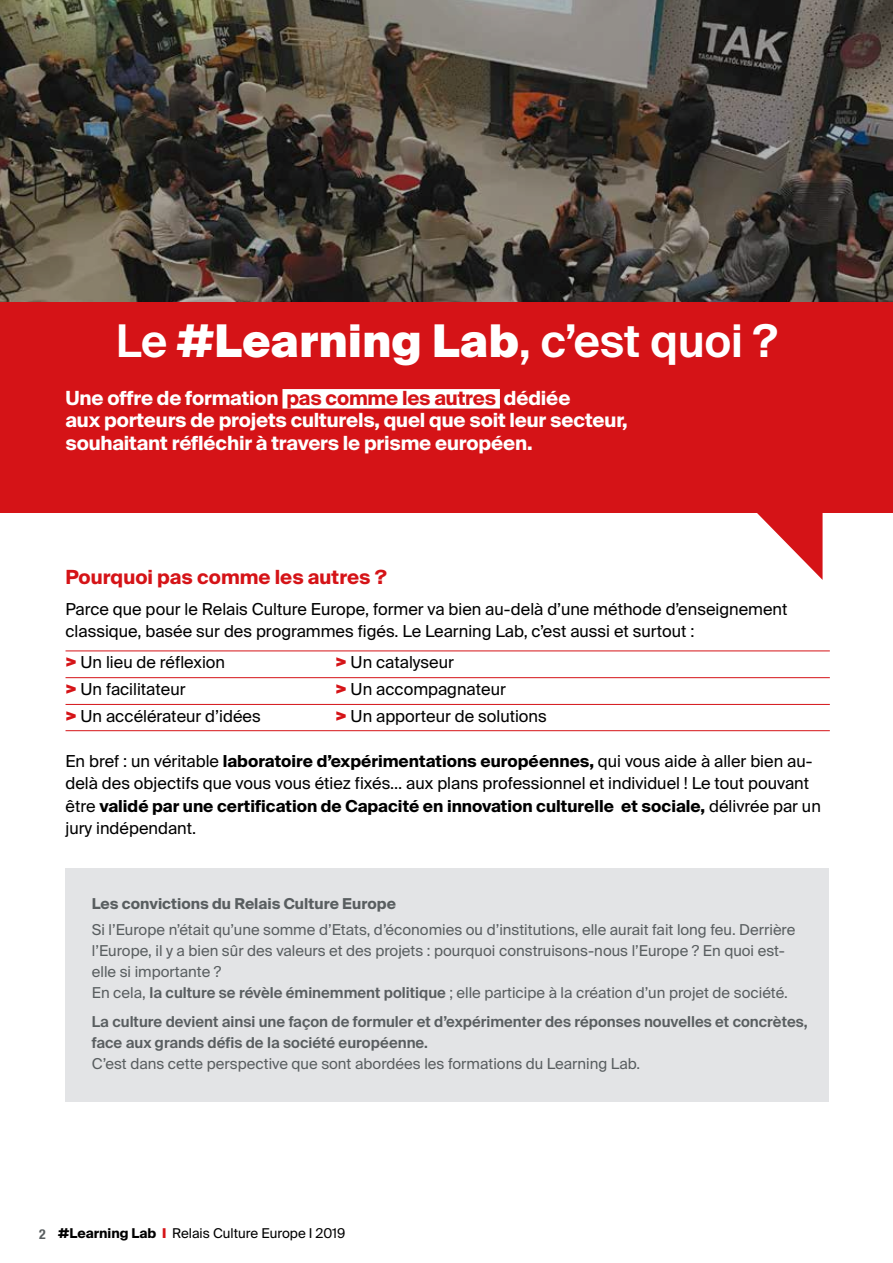
<style>
.page{position:relative;width:893px;height:1263px;background:#fff}
.page>*{position:absolute;margin:0;border:0;box-sizing:border-box;transform-origin:0 0}
.t1{font:600 45px "Suisse Intl";color:#fff}
.t2{font:700 19.5px/22.5px "Suisse Intl";letter-spacing:-.01em;color:#fff}
.t3{font:700 19.5px "Suisse Intl";color:#d51317}
.t4{font:16.5px/22.5px "Suisse Intl";color:#000}
.t5{font:15px/21px "Suisse Intl";color:#595e60}
.t6{font:600 15px/21px "Suisse Intl";color:#595e60}
.t7{font:700 15px "Suisse Intl";color:#595e60}
.t8{font:13.5px "Suisse Intl";color:#000}
.s1{font-weight:900}
.s2{color:#d51317}
.s3{font-weight:900;color:#d51317}
.s4{font-weight:700}
.s5{font-weight:600}
.s6{font-family:"Helvetica Neue";font-weight:700;font-stretch:condensed;font-size:13.8px;color:#595e60}
</style>
<div class="page">
<div style="left:66px;top:868px;width:763px;height:234px;background:#e3e4e6"></div>
<svg style="left:757px;top:513px;width:65px;height:67px"></svg>
<hr style="left:66px;top:650px;width:764px;height:1px;background:#d51317">
<hr style="left:66px;top:677px;width:764px;height:1px;background:#d51317">
<hr style="left:66px;top:704px;width:764px;height:1px;background:#d51317">
<hr style="left:66px;top:730px;width:764px;height:1px;background:#d51317">
<img style="left:0;top:0;width:893px;height:303px">
<div style="left:0;top:303px;width:893px;height:210px;background:#d51317"></div>
<div style="left:282px;top:389px;width:218px;height:20px;background:#fff"></div>
<h1 class="t1" style="left:116px;top:315px;width:662px">Le <span class="s1">#Learning Lab</span>, c’est quoi ?</h1>
<p class="t2" style="left:66px;top:387px;width:563px">Une offre de formation <span class="s2">pas comme les autres</span> dédiée<br>aux porteurs de projets culturels, quel que soit leur secteur, souhaitant réfléchir à travers le prisme européen.</p>
<p class="t3" style="left:66px;top:565px;width:323px">Pourquoi pas comme les autres ?</p>
<p class="t4" style="left:66px;top:598px;width:723px">Parce que pour le Relais Culture Europe, former va bien au-delà d’une méthode d’enseignement classique, basée sur des programmes figés. Le Learning Lab, c’est aussi et surtout :</p>
<p class="t4" style="left:66px;top:651px;width:161px"><span class="s3">&gt;</span> Un lieu de réflexion</p>
<p class="t4" style="left:336px;top:651px;width:120px"><span class="s3">&gt;</span> Un catalyseur</p>
<p class="t4" style="left:66px;top:678px;width:122px"><span class="s3">&gt;</span> Un facilitateur</p>
<p class="t4" style="left:336px;top:678px;width:172px"><span class="s3">&gt;</span> Un accompagnateur</p>
<p class="t4" style="left:66px;top:705px;width:197px"><span class="s3">&gt;</span> Un accélérateur d’idées</p>
<p class="t4" style="left:336px;top:705px;width:213px"><span class="s3">&gt;</span> Un apporteur de solutions</p>
<p class="t4" style="left:66px;top:750px;width:757px">En bref : un véritable <span class="s4">laboratoire d’expérimentations européennes,</span> qui vous aide à aller bien au&shy;delà des objectifs que vous vous étiez fixés… aux plans professionnel et individuel ! Le tout pouvant être <span class="s4">validé par une certification de Capacité en innovation culturelle et sociale,</span> délivrée par un jury indépendant.</p>
<p class="t7" style="left:92px;top:895px;width:306px">Les convictions du Relais Culture Europe</p>
<p class="t5" style="left:92px;top:919px;width:705px">Si l’Europe n’était qu’une somme d’Etats, d’économies ou d’institutions, elle aurait fait long feu. Derrière l’Europe, il y a bien sûr des valeurs et des projets : pourquoi construisons-nous l’Europe ? En quoi est&shy;elle si importante ?<br>En cela, <span class="s5">la culture se révèle éminemment politique</span> ; elle participe à la création d’un projet de société.</p>
<p class="t6" style="left:92px;top:1011px;width:717px">La culture devient ainsi une façon de formuler et d’expérimenter des réponses nouvelles et concrètes, face aux grands défis de la société européenne.</p>
<p class="t5" style="left:92px;top:1053px;width:550px">C’est dans cette perspective que sont abordées les formations du Learning Lab.</p>
<p class="t8" style="left:39px;top:1225px;width:308px"><span class="s6">2</span> <span class="s4">#Learning Lab</span> <span class="s3">l</span> Relais Culture Europe I 2019</p>
</div>
